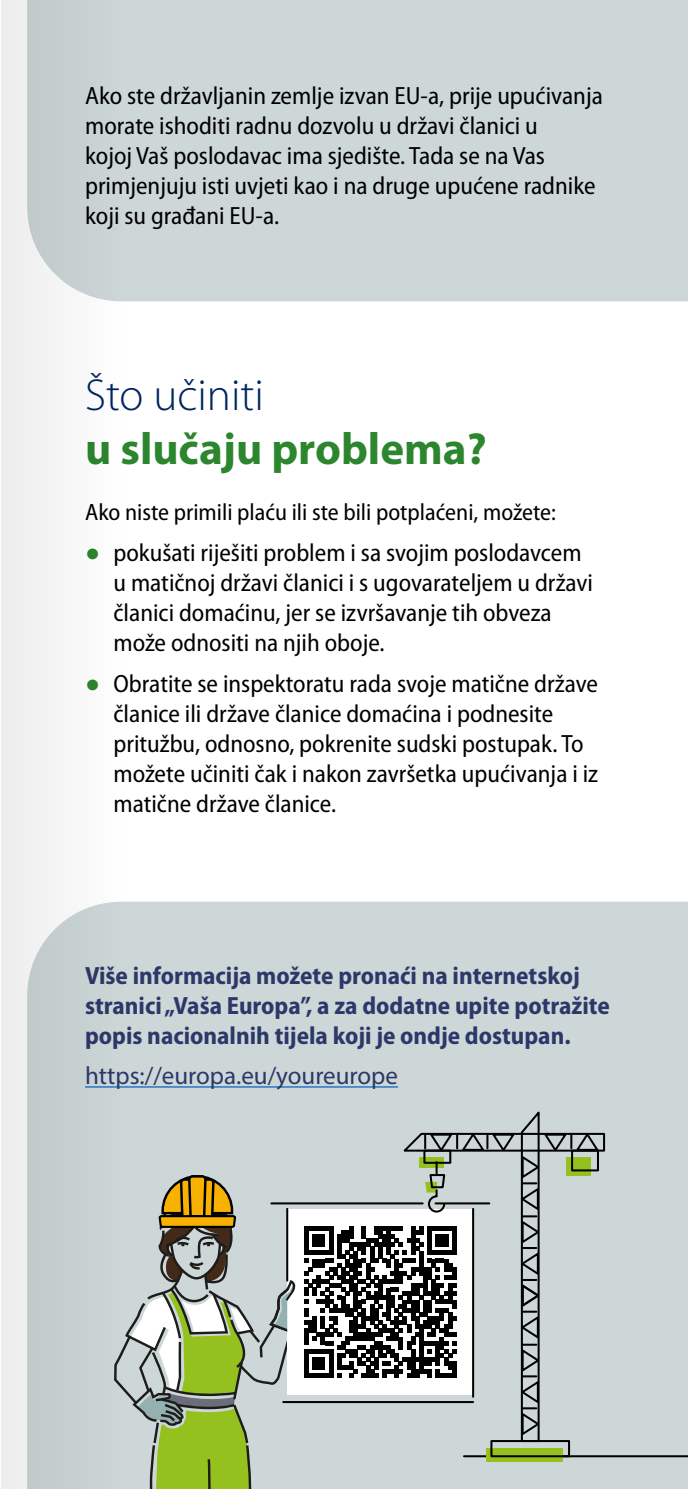
<style>
.page{position:relative;width:688px;height:1489px;background:#fff}
.page>*{position:absolute;margin:0;border:0;box-sizing:border-box;transform-origin:0 0}
.title_1{font:700 45px/54px "Myriad Pro";color:#2c862d}
.body2{font:semi-condensed 25px/30px "Myriad Pro";color:#000}
.body_in_box{font:700 semi-condensed 25px/30px "Myriad Pro";color:#2d386a}
.body_in_box-2{font:25px "Myriad Pro";color:#2d386a}
.body{font:semi-condensed 23.75px "Myriad Pro";color:#000}
.s1{font-weight:300;color:#002561}
.s2{font-family:"Arial";font-stretch:normal;color:#2c862d}
</style>
<div class="page">
<div style="left:123px;top:901px;width:564px;height:587px;background:#cdd7d7"></div>
<div style="left:123px;top:0;width:564px;height:301px;background:#cdd7d7"></div>
<hr style="left:464px;top:1454px;width:223px;height:2px;background:#010100">
<hr style="left:85px;top:1086px;width:313px;height:1px;background:#0563c1">
<svg style="left:123px;top:1108px;width:483px;height:380px;background:#b3bcaf"></svg>
<hr style="left:452px;top:1361px;width:4px;height:16px;background:#000">
<svg style="left:1px;top:0;width:122px;height:1488px"></svg>
<p class="body2" style="left:85px;top:81px;width:519px">Ako ste državljanin zemlje izvan EU-a, prije upućivanja morate ishoditi radnu dozvolu u državi članici u<br>kojoj Vaš poslodavac ima sjedište. Tada se na Vas primjenjuju isti uvjeti kao i na druge upućene radnike koji su građani EU-a.</p>
<h1 class="title_1" style="left:85px;top:366px;width:403px"><span class="s1">Što učiniti<br></span>u slučaju problema?</h1>
<p class="body" style="left:85px;top:499px;width:472px">Ako niste primili plaću ili ste bili potplaćeni, možete:</p>
<p class="body2" style="left:113px;top:538px;width:481px;text-indent:-28px"><span class="s2">●</span> pokušati riješiti problem i sa svojim poslodavcem u matičnoj državi članici i s ugovarateljem u državi članici domaćinu, jer se izvršavanje tih obveza može odnositi na njih oboje.</p>
<p class="body2" style="left:113px;top:669px;width:486px;text-indent:-28px"><span class="s2">●</span> Obratite se inspektoratu rada svoje matične države članice ili države članice domaćina i podnesite pritužbu, odnosno, pokrenite sudski postupak. To možete učiniti čak i nakon završetka upućivanja i iz matične države članice.</p>
<p class="body_in_box" style="left:85px;top:960px;width:526px">Više informacija možete pronaći na internetskoj stranici „Vaša Europa”, a za dodatne upite potražite popis nacionalnih tijela koji je ondje dostupan.</p>
<p class="body_in_box-2" style="left:85px;top:1060px;width:314px">https://europa.eu/youreurope</p>
</div>
